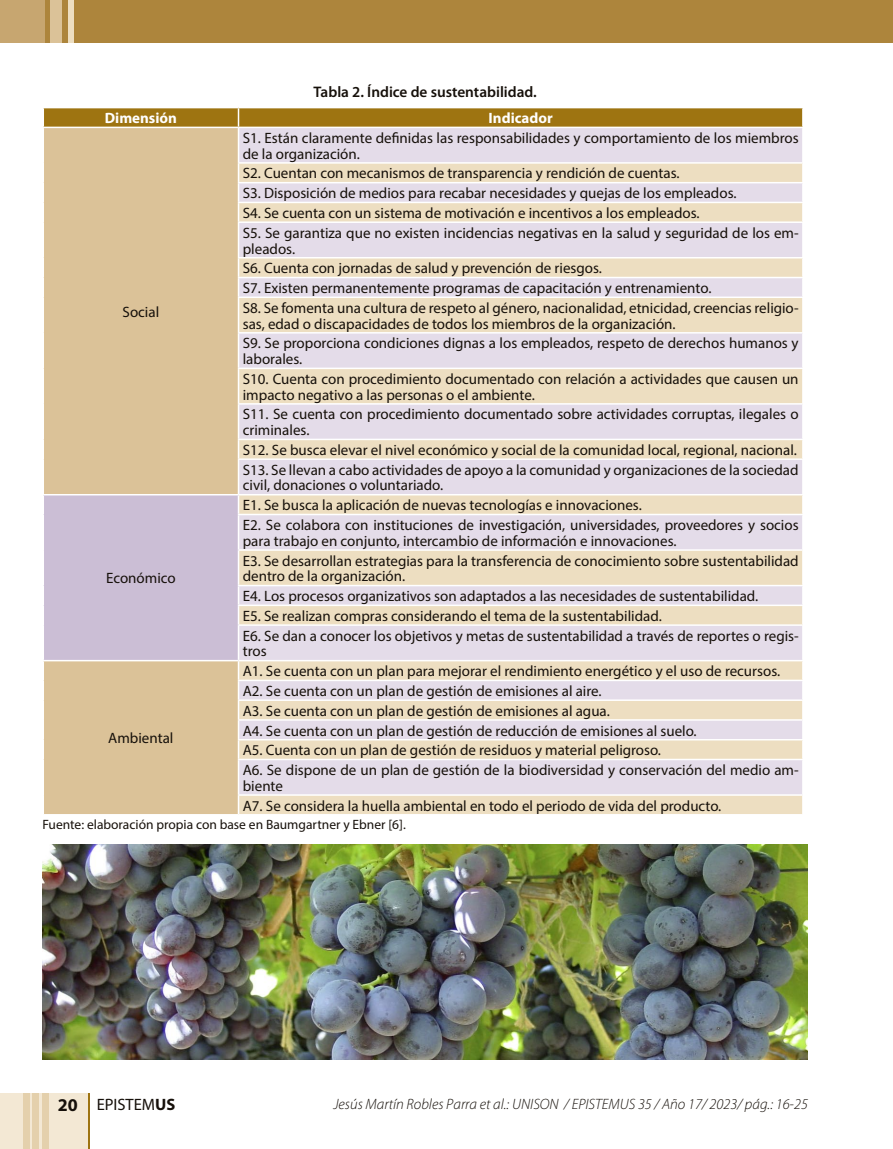
<style>
.page{position:relative;width:893px;height:1149px;background:#fff}
.page>*{position:absolute;margin:0;border:0;box-sizing:border-box;transform-origin:0 0}
.t1{font:16.5px "Myriad Pro";color:#16100a}
.t2{font:600 15.3px "Myriad Pro";color:#16100a}
.t3{font:15px/19.8px "Myriad Pro";color:#16100a}
.t4{font:italic 300 15px "Myriad Pro";color:#16100a}
.t5{font:700 15px "Myriad Pro";color:#fff}
.t6{font:13.5px "Myriad Pro";color:#16100a}
.s1{font-weight:700;font-size:18px}
.s2{font-weight:700}
</style>
<div class="page">
<div style="left:0;top:0;width:893px;height:43px;background:#ad853c"></div>
<div style="left:0;top:0;width:44px;height:43px;background:#c7a670"></div>
<div style="left:50px;top:0;width:12px;height:43px;background:#dbc298"></div>
<div style="left:68px;top:0;width:6px;height:43px;background:#eddec1"></div>
<div style="left:44px;top:128px;width:194px;height:685px;background:#dbc298"></div>
<div style="left:239px;top:128px;width:563px;height:34px;background:#e4dce9"></div>
<svg style="left:239px;top:164px;width:563px;height:649px;background:#e8ddd7"></svg>
<div style="left:43px;top:494px;width:195px;height:166px;background:#cbbed5"></div>
<svg style="left:43px;top:108px;width:760px;height:19px;background:#a2791b"></svg>
<hr style="left:238px;top:182px;width:566px;height:1px;background:#fff">
<hr style="left:238px;top:202px;width:566px;height:1px;background:#fff">
<svg style="left:802px;top:164px;width:1px;height:57px"></svg>
<hr style="left:238px;top:221px;width:566px;height:2px;background:#fff">
<hr style="left:238px;top:257px;width:566px;height:1px;background:#fff">
<hr style="left:238px;top:277px;width:566px;height:1px;background:#fff">
<svg style="left:802px;top:258px;width:1px;height:19px"></svg>
<hr style="left:238px;top:296px;width:566px;height:2px;background:#fff">
<hr style="left:238px;top:332px;width:566px;height:1px;background:#fff">
<hr style="left:238px;top:367px;width:566px;height:2px;background:#fff">
<hr style="left:238px;top:403px;width:566px;height:1px;background:#fff">
<hr style="left:238px;top:438px;width:566px;height:2px;background:#fff">
<svg style="left:802px;top:440px;width:1px;height:18px"></svg>
<hr style="left:238px;top:458px;width:566px;height:2px;background:#fff">
<hr style="left:43px;top:494px;width:195px;height:1px;background:#fff">
<svg style="left:43px;top:495px;width:1px;height:19px"></svg>
<hr style="left:43px;top:514px;width:1px;height:36px;background:#fff">
<hr style="left:43px;top:550px;width:1px;height:35px;background:#fff">
<svg style="left:43px;top:585px;width:1px;height:40px"></svg>
<hr style="left:43px;top:625px;width:1px;height:34px;background:#fff">
<hr style="left:238px;top:494px;width:566px;height:1px;background:#fff">
<svg style="left:802px;top:495px;width:1px;height:18px"></svg>
<hr style="left:238px;top:513px;width:566px;height:2px;background:#fff">
<hr style="left:238px;top:549px;width:566px;height:1px;background:#fff">
<hr style="left:238px;top:584px;width:566px;height:2px;background:#fff">
<hr style="left:238px;top:604px;width:566px;height:2px;background:#fff">
<svg style="left:802px;top:586px;width:1px;height:38px"></svg>
<hr style="left:238px;top:624px;width:566px;height:1px;background:#fff">
<hr style="left:43px;top:659px;width:195px;height:2px;background:#fff">
<hr style="left:238px;top:659px;width:566px;height:2px;background:#fff">
<hr style="left:238px;top:679px;width:566px;height:2px;background:#fff">
<hr style="left:238px;top:699px;width:566px;height:1px;background:#fff">
<hr style="left:238px;top:719px;width:566px;height:1px;background:#fff">
<hr style="left:238px;top:738px;width:566px;height:2px;background:#fff">
<svg style="left:802px;top:661px;width:1px;height:97px"></svg>
<hr style="left:238px;top:758px;width:566px;height:2px;background:#fff">
<hr style="left:238px;top:794px;width:566px;height:1px;background:#fff">
<svg style="left:802px;top:796px;width:1px;height:17px"></svg>
<img style="left:43px;top:844px;width:765px;height:215px">
<div style="left:0;top:1092px;width:89px;height:56px;background:#f3e8d4"></div>
<div style="left:23px;top:1092px;width:6px;height:56px;background:#e4d0ac"></div>
<div style="left:32px;top:1092px;width:7px;height:56px;background:#e4d0ac"></div>
<div style="left:42px;top:1092px;width:6px;height:56px;background:#e4d0ac"></div>
<hr style="left:88px;top:1092px;width:1px;height:56px;background:#9e7411">
<p class="t2" style="left:314px;top:82px;width:225px">Tabla 2. Índice de sustentabilidad.</p>
<p class="t5" style="left:105px;top:108px;width:74px">Dimensión</p>
<p class="t5" style="left:489px;top:108px;width:66px">Indicador</p>
<p class="t3" style="left:123px;top:301px;width:38px">Social</p>
<p class="t3" style="left:106px;top:568px;width:71px">Económico</p>
<p class="t3" style="left:243px;top:130px;width:557px;line-height:15.8px">S1. Están claramente definidas las responsabilidades y comportamiento de los miembros de la organización.</p>
<p class="t3" style="left:243px;top:163px;width:557px">S2. Cuentan con mecanismos de transparencia y rendición de cuentas.<br>S3. Disposición de medios para recabar necesidades y quejas de los empleados.<br>S4. Se cuenta con un sistema de motivación e incentivos a los empleados.<br>S5. Se garantiza que no existen incidencias negativas en la salud y seguridad de los em-</p>
<p class="t3" style="left:243px;top:238px;width:557px">pleados.<br>S6. Cuenta con jornadas de salud y prevención de riesgos.<br>S7. Existen permanentemente programas de capacitación y entrenamiento.<br>S8. Se fomenta una cultura de respeto al género, nacionalidad, etnicidad, creencias religio-</p>
<p class="t3" style="left:243px;top:313px;width:557px">sas, edad o discapacidades de todos los miembros de la organización.<br>S9. Se proporciona condiciones dignas a los empleados, respeto de derechos humanos y</p>
<p class="t3" style="left:243px;top:349px;width:557px">laborales.<br>S10. Cuenta con procedimiento documentado con relación a actividades que causen un</p>
<p class="t3" style="left:243px;top:384px;width:557px">impacto negativo a las personas o el ambiente.<br>S11. Se cuenta con procedimiento documentado sobre actividades corruptas, ilegales o</p>
<p class="t3" style="left:243px;top:420px;width:557px">criminales.<br>S12. Se busca elevar el nivel económico y social de la comunidad local, regional, nacional.<br>S13. Se llevan a cabo actividades de apoyo a la comunidad y organizaciones de la sociedad</p>
<p class="t3" style="left:243px;top:475px;width:202px">civil, donaciones o voluntariado.</p>
<p class="t3" style="left:243px;top:495px;width:557px">E1. Se busca la aplicación de nuevas tecnologías e innovaciones.<br>E2. Se colabora con instituciones de investigación, universidades, proveedores y socios</p>
<p class="t3" style="left:243px;top:530px;width:557px">para trabajo en conjunto, intercambio de información e innovaciones.<br>E3. Se desarrollan estrategias para la transferencia de conocimiento sobre sustentabilidad</p>
<p class="t3" style="left:243px;top:566px;width:557px">dentro de la organización.<br>E4. Los procesos organizativos son adaptados a las necesidades de sustentabilidad.<br>E5. Se realizan compras considerando el tema de la sustentabilidad.<br>E6. Se dan a conocer los objetivos y metas de sustentabilidad a través de reportes o regis-</p>
<p class="t3" style="left:243px;top:641px;width:25px">tros</p>
<p class="t3" style="left:243px;top:660px;width:557px">A1. Se cuenta con un plan para mejorar el rendimiento energético y el uso de recursos.<br>A2. Se cuenta con un plan de gestión de emisiones al aire.<br>A3. Se cuenta con un plan de gestión de emisiones al agua.<br>A4. Se cuenta con un plan de gestión de reducción de emisiones al suelo.<br>A5. Cuenta con un plan de gestión de residuos y material peligroso.<br>A6. Se dispone de un plan de gestión de la biodiversidad y conservación del medio am-</p>
<p class="t3" style="left:243px;top:775px;width:480px">biente<br>A7. Se considera la huella ambiental en todo el periodo de vida del producto.</p>
<p class="t6" style="left:43px;top:815px;width:365px">Fuente: elaboración propia con base en Baumgartner y Ebner [6].</p>
<p class="t3" style="left:108px;top:728px;width:67px">Ambiental</p>
<p class="t1" style="left:58px;top:1093px;width:119px"><span class="s1">20</span> EPISTEM<span class="s2">US</span></p>
<p class="t4" style="left:333px;top:1094px;width:476px">Jesús Martín Robles Parra et al.: UNISON / EPISTEMUS 35 / Año 17/ 2023/ pág.: 16-25</p>
</div>
